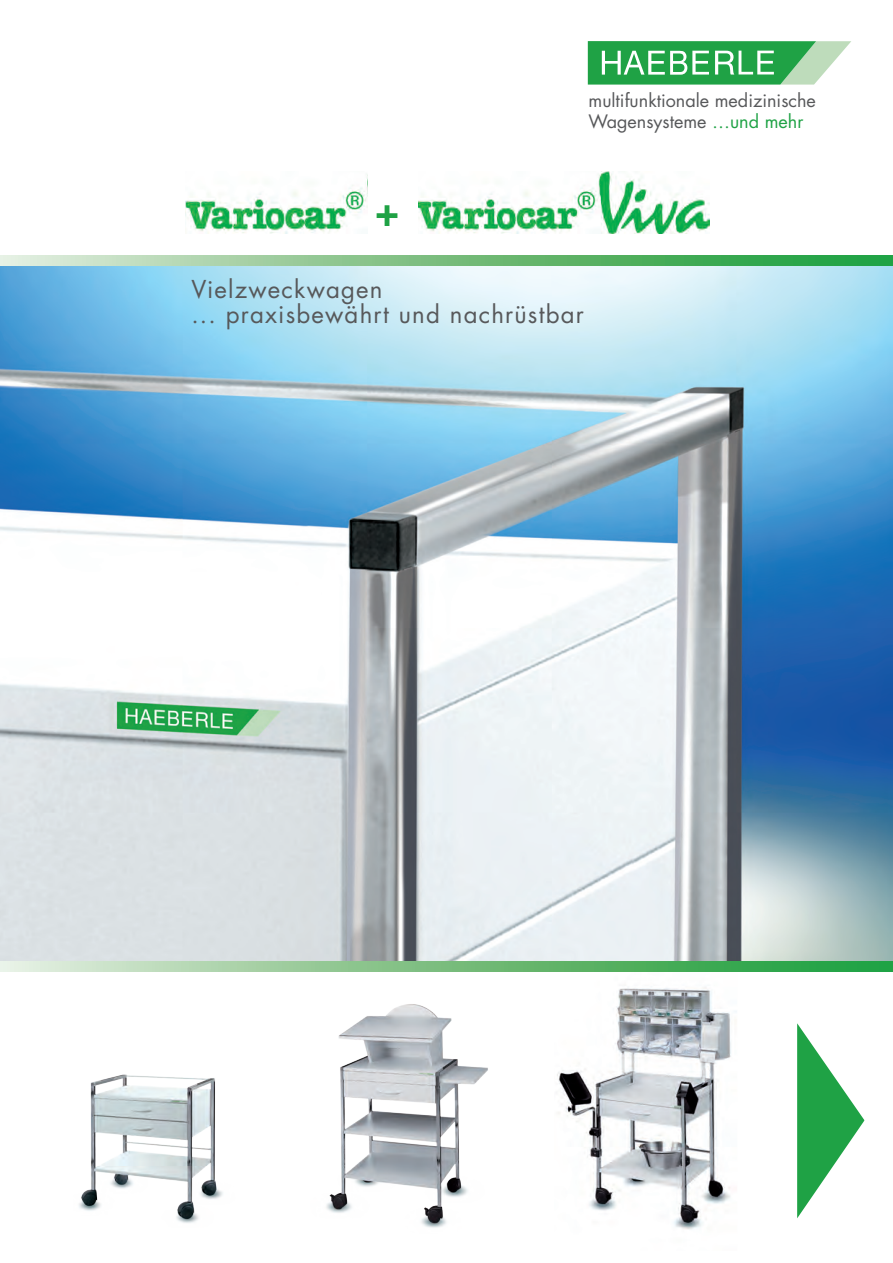
<style>
.page{position:relative;width:893px;height:1263px;background:#fff}
.page>*{position:absolute;margin:0;border:0;box-sizing:border-box;transform-origin:0 0}
.t1{font:800 40.5px "Futura";color:#1fa245}
.t2{font:24px/25.5px "Futura";letter-spacing:.05em;color:#57585a}
.t3{font:18px/21px "Futura";color:#57585a}
.s1{color:#1fa245}
</style>
<div class="page">
<img style="left:0;top:265px;width:893px;height:696px">
<svg style="left:0;top:255px;width:893px;height:10px;background:#79c083"></svg>
<svg style="left:797px;top:1023px;width:67px;height:195px"></svg>
<svg style="left:588px;top:41px;width:263px;height:44px"></svg>
<img style="left:79px;top:1074px;width:144px;height:149px">
<img style="left:310px;top:971px;width:207px;height:257px">
<img style="left:555px;top:971px;width:227px;height:259px">
<img style="left:418px;top:172px;width:291px;height:62px">
<img style="left:186px;top:174px;width:181px;height:60px">
<svg style="left:0;top:961px;width:893px;height:10px;background:#7bc084"></svg>
<h1 class="t1" style="left:376px;top:184px;width:25px">+</h1>
<p class="t3" style="left:588px;top:90px;width:229px">multifunktionale medizinische<br>Wagensysteme <span class="s1">…und mehr</span></p>
<h2 class="t2" style="left:191px;top:276px;width:394px">Vielzweckwagen<br>... praxisbewährt und nachrüstbar</h2>
</div>
